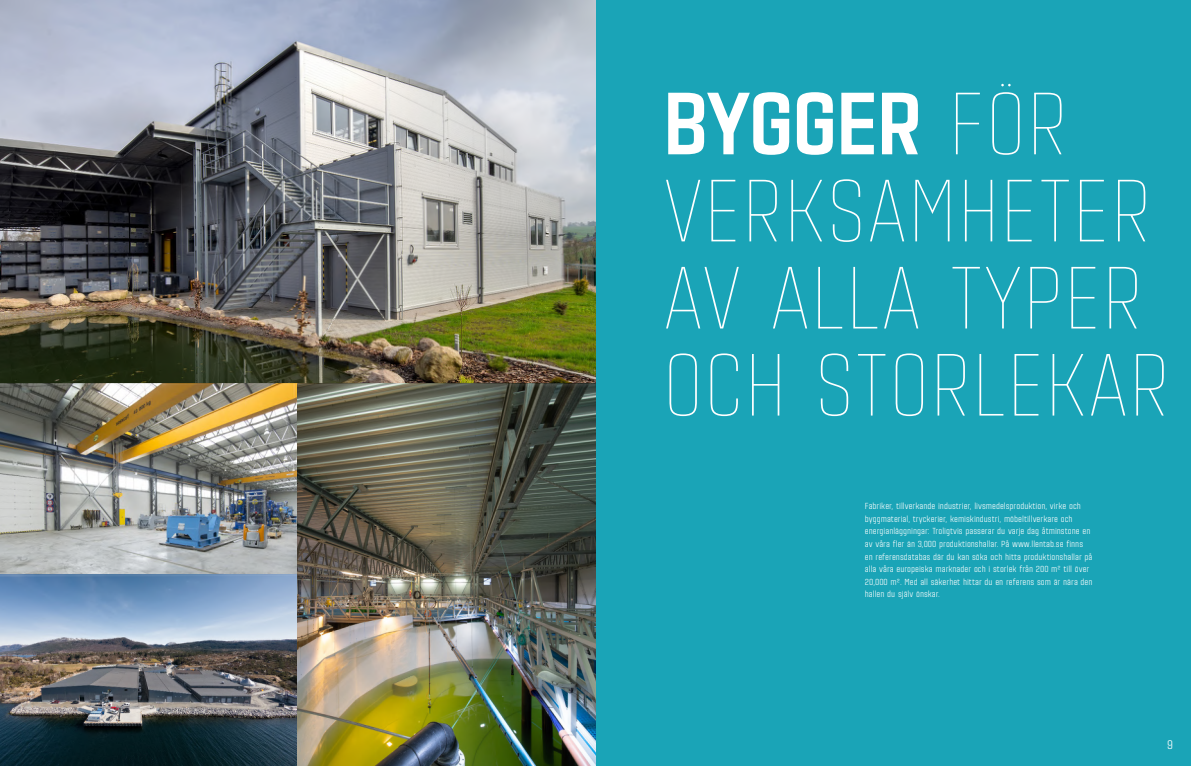
<style>
.page{position:relative;width:1191px;height:766px;background:#fff}
.page>*{position:absolute;margin:0;border:0;box-sizing:border-box;transform-origin:0 0}
.t1{font:100 85.5px/87px "Citadina";color:#fff}
.t2{font:12px "Citadina";color:#fff}
.t3{font:8.5px/12.6px "Citadina";color:#fff}
.s1{font-weight:900}
</style>
<div class="page">
<div style="left:595px;top:0;width:596px;height:765px;background:#1aa4b7"></div>
<img style="left:0;top:0;width:595px;height:765px">
<p class="t1" style="left:662px;top:75px;width:509px"><span class="s1">BYGGER</span> FÖR<br>VERKSAMHETER<br>AV ALLA TYPER<br>OCH STORLEKAR</p>
<p class="t3" style="left:865px;top:499px;width:229px">Fabriker, tillverkande industrier, livsmedelsproduktion, virke och byggmaterial, tryckerier, kemiskindustri, möbeltillverkare och energianläggningar: Troligtvis passerar du varje dag åtminstone en av våra fler än 3,000 produktionshallar. På www.llentab.se finns en referensdatabas där du kan söka och hitta produktionshallar på alla våra europeiska marknader och i storlek från 200 m² till över 20,000 m². Med all säkerhet hittar du en referens som är nära den hallen du själv önskar.</p>
<h2 class="t2" style="left:1167px;top:736px;width:7px">9</h2>
</div>
